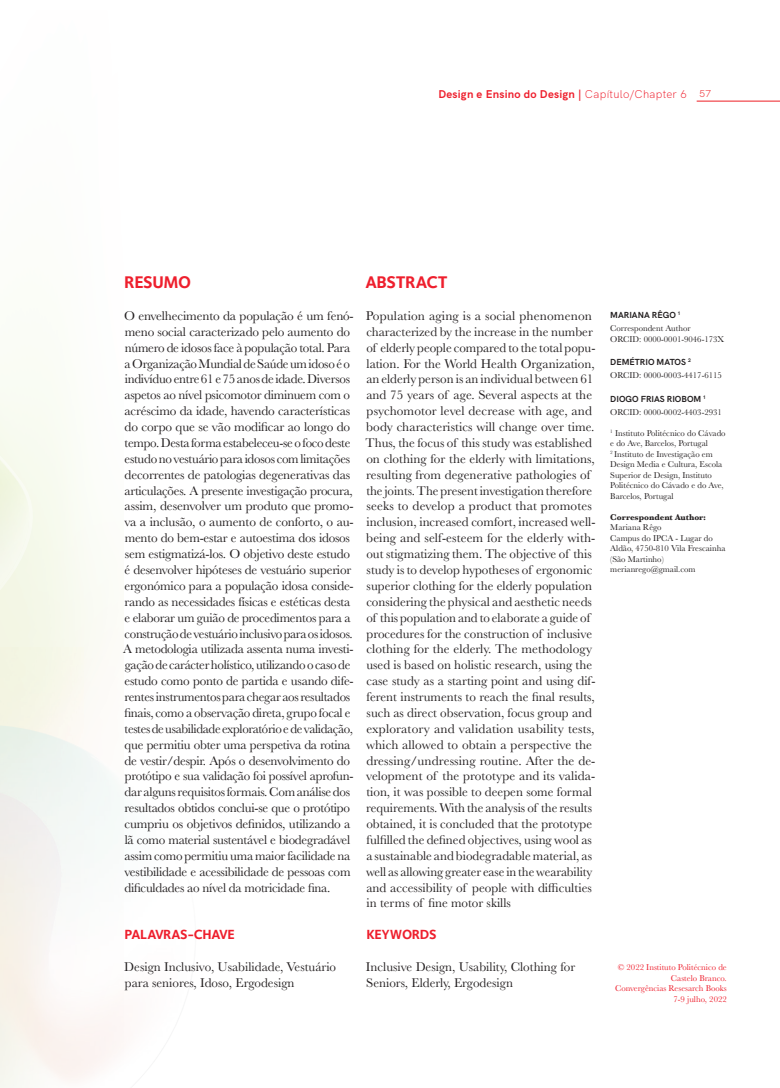
<style>
.page{position:relative;width:780px;height:1088px;background:#fff}
.page>*{position:absolute;margin:0;border:0;box-sizing:border-box;transform-origin:0 0}
.t1{font:700 17.5px "Foundry Sterling";letter-spacing:-.025em;color:#ee1f2d}
.t2{font:700 13.75px "Foundry Sterling";letter-spacing:-.025em;color:#ee1f2d}
.t3{font:13.12px/15.9px "Baskerville";letter-spacing:-.01em;color:#231f20}
.t4{font:700 11.25px "HK Grotesk";letter-spacing:.02em;color:#ee1f2d}
.t5{font:8.75px/10.5px "Baskerville";color:#231f20}
.t6{font:8.75px/10.5px "Baskerville";color:#ee1f2d;text-align:right}
.t7{font:700 8.75px "HK Grotesk";color:#231f20}
.t8{font:700 8.75px "Baskerville";color:#231f20}
.s1{font-weight:300}
.s2{font-weight:300;font-size:10px;color:#ee1d23}
</style>
<div class="page">
<hr style="left:696px;top:101px;width:84px;height:1px;background:#ee1d23">
<img style="left:0;top:457px;width:30px;height:131px">
<p class="t4" style="left:438px;top:85px;width:274px">Design e Ensino do Design | <span class="s1">Capítulo/Chapter 6</span> <span class="s2">57</span></p>
<h1 class="t1" style="left:124px;top:272px;width:68px">RESUMO</h1>
<p class="t3" style="left:123px;top:308px;width:232px">O envelhecimento da população é um fenó&shy;meno social caracterizado pelo aumento do número de idosos face à população total. Para a Organização Mundial de Saúde um idoso é o indivíduo entre 61 e 75 anos de idade. Diversos aspetos ao nível psicomotor diminuem com o acréscimo da idade, havendo características do corpo que se vão modificar ao longo do tempo. Desta forma estabeleceu-se o foco deste estudo no vestuário para idosos com limitações decorrentes de patologias degenerativas das articulações. A presente investigação procura, assim, desenvolver um produto que promo&shy;va a inclusão, o aumento de conforto, o au&shy;mento do bem-estar e autoestima dos idosos sem estigmatizá-los. O objetivo deste estudo é desenvolver hipóteses de vestuário superior ergonómico para a população idosa conside&shy;rando as necessidades físicas e estéticas desta e elaborar um guião de procedimentos para a construção de vestuário inclusivo para os idosos.<br>A metodologia utilizada assenta numa investi&shy;gação de carácter holístico, utilizando o caso de estudo como ponto de partida e usando dife&shy;rentes instrumentos para chegar aos resultados finais, como a observação direta, grupo focal e testes de usabilidade exploratório e de validação, que permitiu obter uma perspetiva da rotina de vestir/despir. Após o desenvolvimento do protótipo e sua validação foi possível aprofun&shy;dar alguns requisitos formais. Com análise dos resultados obtidos conclui-se que o protótipo cumpriu os objetivos definidos, utilizando a lã como material sustentável e biodegradável assim como permitiu uma maior facilidade na vestibilidade e acessibilidade de pessoas com dificuldades ao nível da motricidade fina.</p>
<p class="t2" style="left:125px;top:926px;width:112px">PALAVRAS-CHAVE</p>
<p class="t3" style="left:124px;top:959px;width:213px">Design Inclusivo, Usabilidade, Vestuário para seniores, Idoso, Ergodesign</p>
<h1 class="t1" style="left:365px;top:272px;width:84px">ABSTRACT</h1>
<p class="t3" style="left:365px;top:308px;width:231px">Population aging is a social phenomenon characterized by the increase in the number of elderly people compared to the total popu&shy;lation. For the World Health Organization, an elderly person is an individual between 61 and 75 years of age. Several aspects at the psychomotor level decrease with age, and body characteristics will change over time.<br>Thus, the focus of this study was established on clothing for the elderly with limitations, resulting from degenerative pathologies of the joints. The present investigation therefore seeks to develop a product that promotes inclusion, increased comfort, increased well&shy;being and self-esteem for the elderly with&shy;out stigmatizing them. The objective of this study is to develop hypotheses of ergonomic superior clothing for the elderly population considering the physical and aesthetic needs of this population and to elaborate a guide of procedures for the construction of inclusive clothing for the elderly. The methodology used is based on holistic research, using the case study as a starting point and using dif&shy;ferent instruments to reach the final results, such as direct observation, focus group and exploratory and validation usability tests, which allowed to obtain a perspective the dressing/undressing routine. After the de&shy;velopment of the prototype and its valida&shy;tion, it was possible to deepen some formal requirements. With the analysis of the results obtained, it is concluded that the prototype fulfilled the defined objectives, using wool as a sustainable and biodegradable material, as well as allowing greater ease in the wearability and accessibility of people with difficulties in terms of fine motor skills</p>
<p class="t2" style="left:366px;top:926px;width:72px">KEYWORDS</p>
<p class="t3" style="left:366px;top:959px;width:211px">Inclusive Design, Usability, Clothing for<br>Seniors, Elderly, Ergodesign</p>
<p class="t7" style="left:610px;top:308px;width:71px">MARIANA RÊGO <sup>1</sup></p>
<p class="t5" style="left:610px;top:323px;width:115px">Correspondent Author<br>ORCID: 0000-0001-9046-173X</p>
<p class="t7" style="left:610px;top:355px;width:82px">DEMÉTRIO MATOS <sup>2</sup></p>
<p class="t5" style="left:610px;top:370px;width:113px">ORCID: 0000-0003-4417-6115</p>
<p class="t7" style="left:610px;top:392px;width:96px">DIOGO FRIAS RIOBOM <sup>1</sup></p>
<p class="t5" style="left:610px;top:407px;width:113px">ORCID: 0000-0002-4403-2931</p>
<p class="t5" style="left:610px;top:428px;width:117px"><sup>1</sup> Instituto Politécnico do Cávado e do Ave, Barcelos, Portugal<br><sup>2</sup> Instituto de Investigação em<br>Design Media e Cultura, Escola<br>Superior de Design, Instituto<br>Politécnico do Cávado e do Ave,<br>Barcelos, Portugal</p>
<p class="t8" style="left:610px;top:512px;width:97px">Correspondent Author:</p>
<p class="t5" style="left:610px;top:522px;width:117px">Mariana Rêgo<br>Campus do IPCA - Lugar do<br>Aldão, 4750-810 Vila Frescainha (São Martinho) merianrego@gmail.com</p>
<p class="t6" style="left:615px;top:962px;width:113px">© 2022 Instituto Politécnico de<br>Castelo Branco.<br>Convergências Resesarch Books<br>7-9 julho, 2022</p>
</div>
